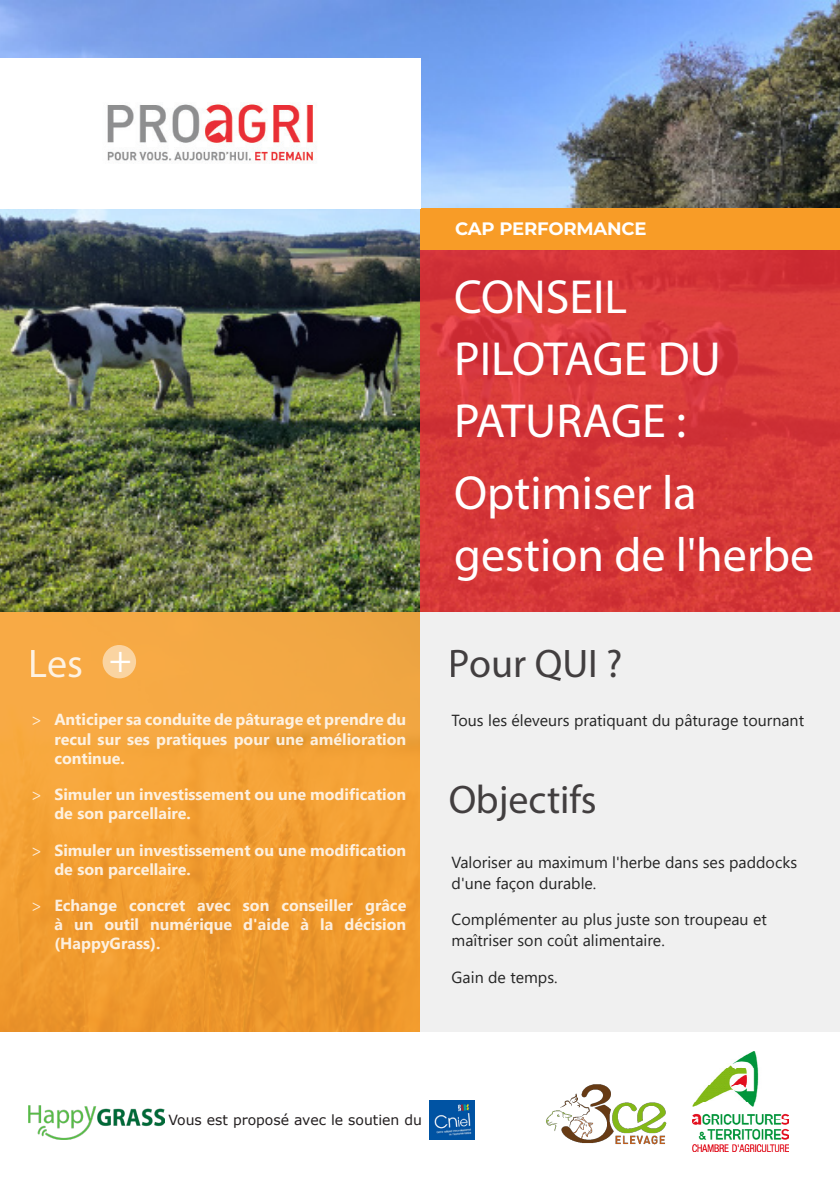
<style>
.page{position:relative;width:840px;height:1191px;background:#fff}
.page>*{position:absolute;margin:0;border:0;box-sizing:border-box;transform-origin:0 0}
.t1{font:48px "Myriad Pro";color:#fff}
.t2{font:40px "Myriad Pro";color:#231f20}
.t3{font:40px "Myriad Pro";color:#fff}
.t4{font:700 18px "Montserrat";letter-spacing:-.01em;color:#fff}
.t5{font:700 16px/19.2px "Segoe UI";color:#fff;text-align:justify}
.t6{font:16px/21px "Segoe UI";color:#000}
.t7{font:14px "Verdana";color:#231f20}
.s1{font-size:37.8px}
.s2{font-family:"Myriad Pro";font-weight:400}
</style>
<div class="page">
<img style="left:0;top:0;width:839px;height:612px">
<svg style="left:420px;top:250px;width:419px;height:362px;background:#d63839"></svg>
<div style="left:0;top:612px;width:420px;height:419px;background:linear-gradient(to bottom,#f7ac47,#ed9527)"></div>
<div style="left:102px;top:645px;width:34px;height:33px;background:#fad4a1;border-radius:50%"></div>
<div style="left:420px;top:612px;width:419px;height:419px;background:#f0f0f0"></div>
<div style="left:420px;top:209px;width:419px;height:41px;background:#f89c27"></div>
<img style="left:692px;top:1051px;width:96px;height:100px">
<div style="left:0;top:58px;width:420px;height:151px;background:#fff"></div>
<img style="left:107px;top:104px;width:207px;height:59px">
<img style="left:28px;top:1105px;width:136px;height:34px">
<img style="left:546px;top:1084px;width:121px;height:61px">
<img style="left:429px;top:1100px;width:45px;height:39px">
<p class="t3" style="left:29px;top:638px;width:104px">Les <span class="s1">+</span></p>
<p class="t5" style="left:54px;top:709px;width:353px;text-indent:-23px"><span class="s2">&gt;</span> Anticiper sa conduite de pâturage et prendre du recul sur ses pratiques pour une amélioration continue.</p>
<p class="t5" style="left:54px;top:783px;width:353px;text-indent:-23px"><span class="s2">&gt;</span> Simuler un investissement ou une modification de son parcellaire.</p>
<p class="t5" style="left:54px;top:839px;width:353px;text-indent:-23px"><span class="s2">&gt;</span> Simuler un investissement ou une modification de son parcellaire.</p>
<p class="t5" style="left:54px;top:894px;width:353px;text-indent:-23px"><span class="s2">&gt;</span> Echange concret avec son conseiller grâce à un outil numérique d'aide à la décision (HappyGrass).</p>
<p class="t4" style="left:455px;top:216px;width:193px">CAP PERFORMANCE</p>
<p class="t1" style="left:454px;top:267px;width:174px">CONSEIL</p>
<p class="t1" style="left:454px;top:329px;width:268px">PILOTAGE DU</p>
<p class="t1" style="left:454px;top:391px;width:233px">PATURAGE :</p>
<p class="t1" style="left:454px;top:463px;width:244px">Optimiser la</p>
<p class="t1" style="left:454px;top:525px;width:361px">gestion de l'herbe</p>
<h2 class="t2" style="left:448px;top:638px;width:175px">Pour QUI ?</h2>
<p class="t6" style="left:451px;top:708px;width:354px">Tous les éleveurs pratiquant du pâturage tournant</p>
<h2 class="t2" style="left:448px;top:774px;width:150px">Objectifs</h2>
<p class="t6" style="left:451px;top:850px;width:347px">Valoriser au maximum l'herbe dans ses paddocks d'une façon durable.</p>
<p class="t6" style="left:451px;top:908px;width:316px">Complémenter au plus juste son troupeau et maîtriser son coût alimentaire.</p>
<p class="t6" style="left:451px;top:965px;width:107px">Gain de temps.</p>
<p class="t7" style="left:168px;top:1110px;width:255px">Vous est proposé avec le soutien du</p>
</div>
